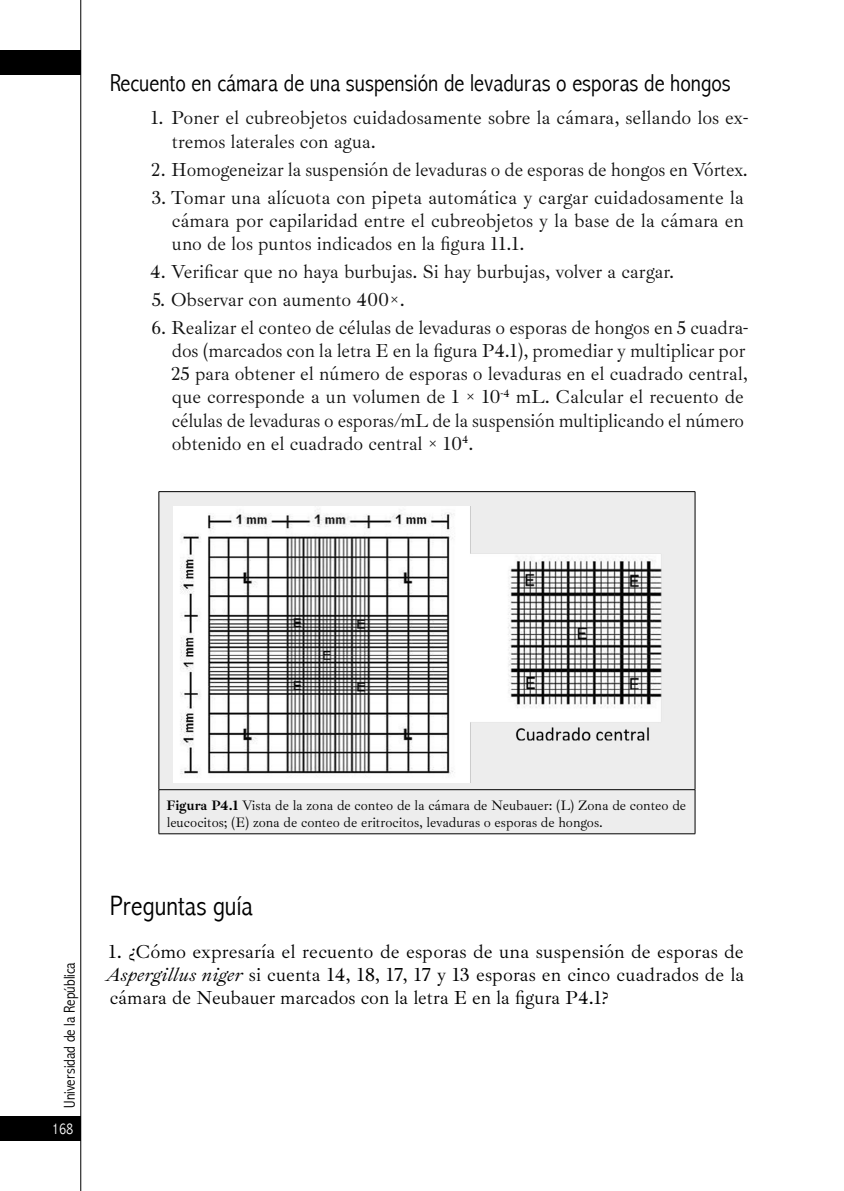
<style>
.page{position:relative;width:844px;height:1191px;background:#fff}
.page>*{position:absolute;margin:0;border:0;box-sizing:border-box;transform-origin:0 0}
.t1{font:300 condensed 28px "Abadi Pro";color:#000}
.t2{font:300 condensed 24.5px "Abadi Pro";color:#000}
.t3{font:19.25px/23.1px "Ibarra Real Nova";letter-spacing:-.005em;color:#111}
.t4{font:19.25px/23.1px "Ibarra Real Nova";color:#000;text-align:justify}
.t5{font:300 condensed 15.75px "Abadi Pro";color:#000}
.t6{font:300 condensed 15.75px "Abadi Pro";color:#fff}
.t7{font:14px/16.8px "Ibarra Real Nova";color:#000}
.s1{font-weight:700}
.s2{font-style:italic}
</style>
<div class="page">
<div style="left:0;top:1116px;width:81px;height:25px;background:#000"></div>
<hr style="left:80px;top:0;width:1px;height:1191px;background:#000">
<div style="left:0;top:50px;width:81px;height:25px;background:#000"></div>
<svg style="left:159px;top:492px;width:535px;height:341px;fill:#ededed"></svg>
<hr style="left:159px;top:491px;width:536px;height:1px;background:#000">
<hr style="left:158px;top:492px;width:1px;height:297px;background:#000">
<hr style="left:694px;top:492px;width:1px;height:297px;background:#000">
<hr style="left:159px;top:789px;width:536px;height:1px;background:#000">
<hr style="left:158px;top:790px;width:1px;height:43px;background:#000">
<hr style="left:694px;top:790px;width:1px;height:43px;background:#000">
<hr style="left:159px;top:833px;width:536px;height:1px;background:#000">
<img style="left:174px;top:506px;width:505px;height:276px">
<p class="t2" style="left:110px;top:70px;width:622px">Recuento en cámara de una suspensión de levaduras o esporas de hongos</p>
<p class="t3" style="left:172px;top:107px;width:577px;text-indent:-21px">1. Poner el cubreobjetos cuidadosamente sobre la cámara, sellando los ex&shy;tremos laterales con agua.</p>
<p class="t3" style="left:151px;top:158px;width:598px">2. Homogeneizar la suspensión de levaduras o de esporas de hongos en Vórtex.</p>
<p class="t3" style="left:172px;top:186px;width:573px;text-align:justify;text-indent:-20px">3. Tomar una alícuota con pipeta automática y cargar cuidadosamente la cámara por capilaridad entre el cubreobjetos y la base de la cámara en uno de los puntos indicados en la figura 11.1.</p>
<p class="t3" style="left:150px;top:260px;width:525px">4. Verificar que no haya burbujas. Si hay burbujas, volver a cargar.</p>
<p class="t3" style="left:152px;top:288px;width:254px">5. Observar con aumento 400×.</p>
<p class="t3" style="left:171px;top:316px;width:578px;text-indent:-20px">6. Realizar el conteo de células de levaduras o esporas de hongos en 5 cuadra&shy;dos (marcados con la letra E en la figura P4.1), promediar y multiplicar por 25 para obtener el número de esporas o levaduras en el cuadrado central, que corresponde a un volumen de 1 × 10<sup>-4</sup> mL. Calcular el recuento de células de levaduras o esporas/mL de la suspensión multiplicando el número obtenido en el cuadrado central × 10<sup>4</sup>.</p>
<p class="t5" style="left:61px;top:1107px;width:147px;rotate:-90deg">Universidad de la República</p>
<p class="t6" style="left:52px;top:1120px;width:23px">168</p>
<p class="t7" style="left:166px;top:797px;width:521px"><span class="s1">Figura P4.1</span> Vista de la zona de conteo de la cámara de Neubauer: (L) Zona de conteo de leucocitos; (E) zona de conteo de eritrocitos, levaduras o esporas de hongos.</p>
<h1 class="t1" style="left:110px;top:890px;width:144px">Preguntas guía</h1>
<p class="t4" style="left:106px;top:940px;width:639px">1. ¿Cómo expresaría el recuento de esporas de una suspensión de esporas de <span class="s2">Aspergillus niger</span> si cuenta 14, 18, 17, 17 y 13 esporas en cinco cuadrados de la cámara de Neubauer marcados con la letra E en la figura P4.1?</p>
</div>
